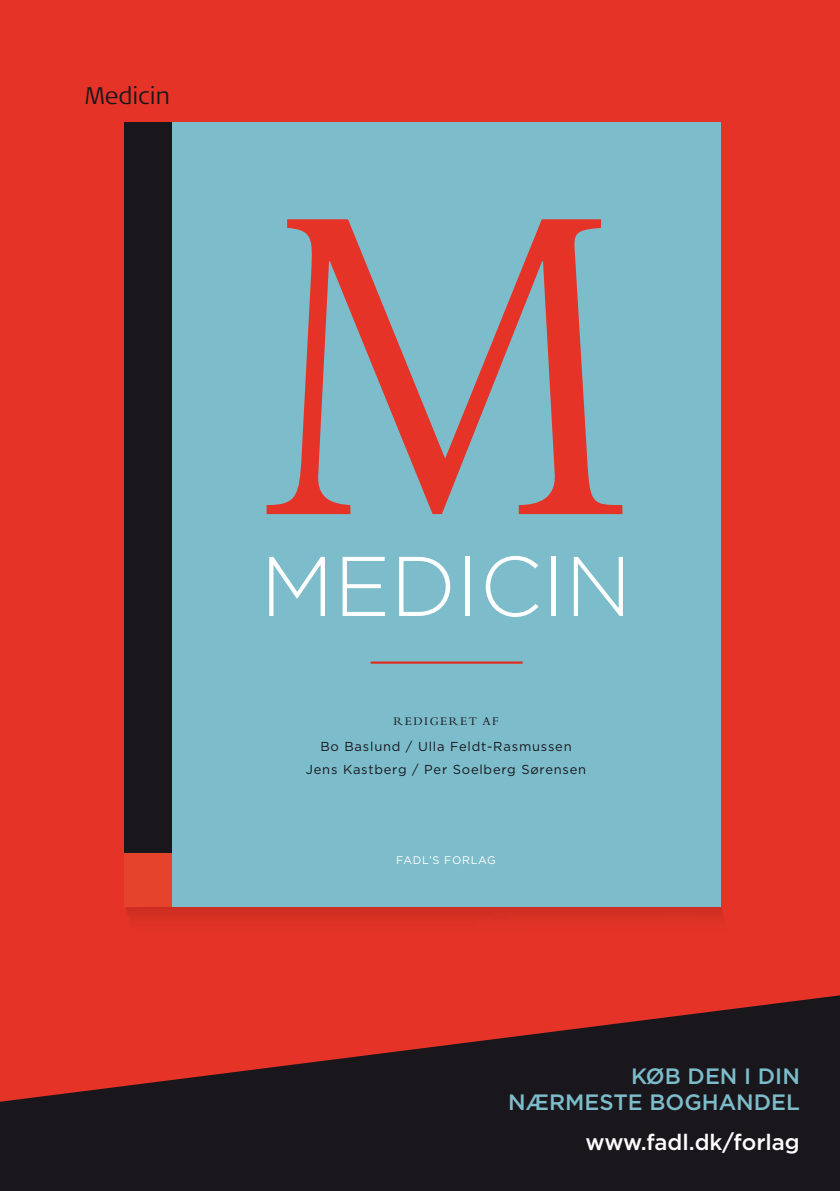
<style>
.page{position:relative;width:840px;height:1191px;background:#fff}
.page>*{position:absolute;margin:0;border:0;box-sizing:border-box;transform-origin:0 0}
.t1{font:474.4px "Bembo";color:#e53427;scale:.85 1}
.t2{font:300 84.4px "Gotham";color:#fff}
.t3{font:300 24px "Signa Column";color:#1a171c}
.t4{font:500 22.2px/26.6px "Gotham";color:#7cbccb;text-align:right}
.t5{font:500 22.2px "Gotham";color:#fff}
.t6{font:13px/22.6px "Gotham";letter-spacing:.06em;color:#1a171c;text-align:center}
.t7{font:12.2px "Bembo";letter-spacing:.12em;color:#1a171c}
.t8{font:11px "Gotham";letter-spacing:.06em;color:#fff}
</style>
<div class="page">
<div style="left:0;top:0;width:839px;height:1191px;background:#e53427"></div>
<div style="left:126px;top:905px;width:597px;height:14px;background:#d22f23"></div>
<svg style="left:0;top:995px;width:839px;height:196px;fill:#1a171c"></svg>
<div style="left:125px;top:123px;width:595px;height:784px;background:#7cbccb"></div>
<div style="left:125px;top:123px;width:47px;height:784px;background:#1a171c"></div>
<div style="left:125px;top:853px;width:47px;height:54px;background:#e6432d"></div>
<hr style="left:370px;top:661px;width:152px;height:2px;background:#df2d23">
<h3 class="t3" style="left:85px;top:82px;width:86px">Medicin</h3>
<h1 class="t1" style="left:261px;top:89px;width:436px">M</h1>
<h2 class="t2" style="left:260px;top:533px;width:372px">MEDICIN</h2>
<p class="t7" style="left:393px;top:714px;width:106px">REDIGERET AF</p>
<p class="t6" style="left:306px;top:735px;width:282px">Bo Baslund / Ulla Feldt-Rasmussen<br>Jens Kastberg / Per Soelberg Sørensen</p>
<p class="t8" style="left:396px;top:852px;width:101px">FADL’S FORLAG</p>
<h3 class="t4" style="left:508px;top:1062px;width:293px">KØB DEN I DIN<br>NÆRMESTE BOGHANDEL</h3>
<h3 class="t5" style="left:585px;top:1127px;width:216px">WWW.FADL.DK/FORLAG</h3>
</div>
